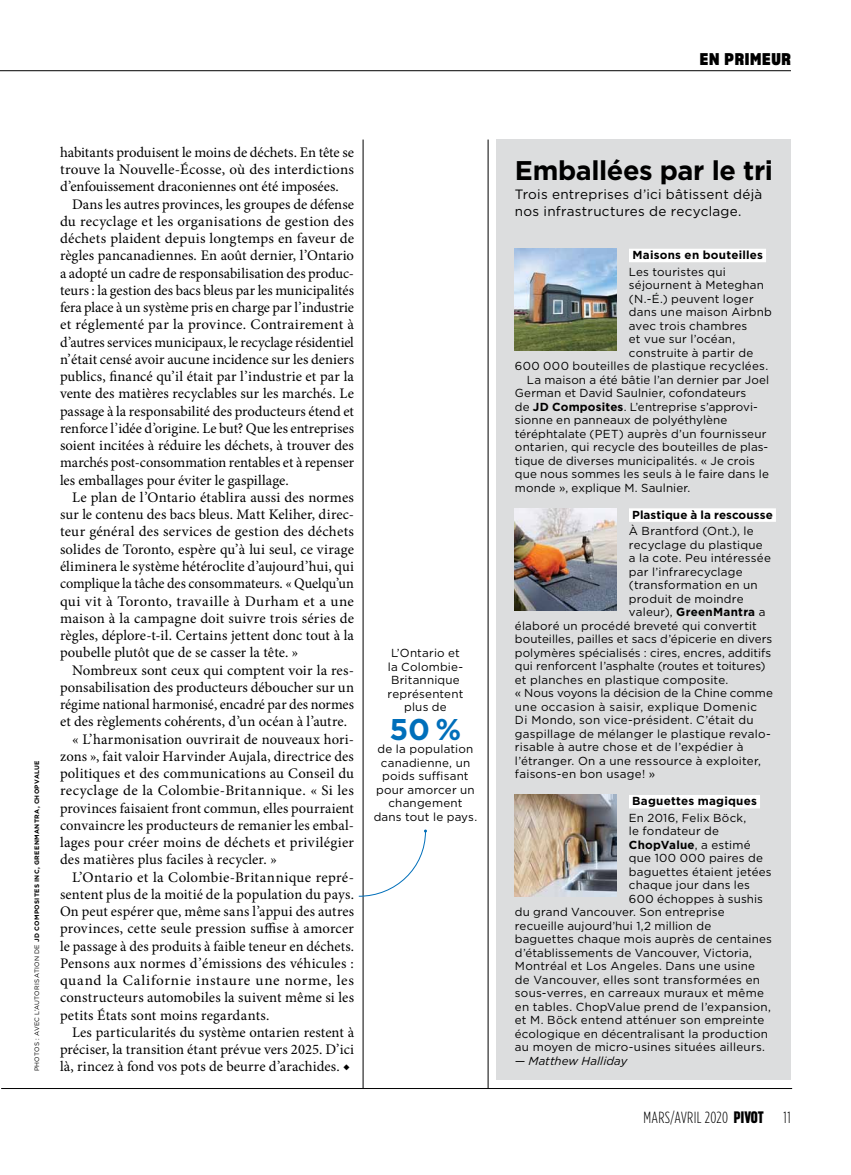
<style>
.page{position:relative;width:851px;height:1175px;background:#fff}
.page>*{position:absolute;margin:0;border:0;box-sizing:border-box;transform-origin:0 0}
.t1{font:700 30px "Gotham";color:#006fba}
.t2{font:700 27px "Gotham";letter-spacing:-.015em;color:#000}
.t3{font:16.5px "Sharp Grotesk Bold 18";letter-spacing:.045em;color:#000}
.t4{font:300 16.2px "Gotham Condensed";letter-spacing:.02em;color:#000}
.t5{font:14.7px/17.2px "Minion Pro";letter-spacing:.005em;color:#000;text-align:justify}
.t6{font:13.5px/17.2px "Gotham";letter-spacing:.015em;color:#000}
.t7{font:11.7px/13.5px "Gotham";letter-spacing:.015em;color:#000;text-align:center}
.t8{font:700 11.7px "Gotham";letter-spacing:.02em;color:#000}
.t9{font:11.7px "Gotham";letter-spacing:-.005em;color:#000}
.t10{font:11.7px "Gotham";letter-spacing:.035em;color:#000}
.t11{font:italic 11.7px "Gotham";color:#000}
.t12{font:700 6.3px "Gotham";letter-spacing:.05em;color:#000}
.s1{font-weight:400}
.s2{font-weight:700}
.s3{font-family:"Sharp Grotesk Bold 14";font-weight:400}
</style>
<div class="page">
<div style="left:497px;top:140px;width:293px;height:940px;background:#dcddde"></div>
<hr style="left:1px;top:1088px;width:791px;height:1px;background:#000">
<hr style="left:363px;top:140px;width:1px;height:948px;background:#000">
<hr style="left:488px;top:140px;width:1px;height:948px;background:#000">
<hr style="left:0;top:70px;width:790px;height:1px;background:#000">
<div style="left:629px;top:249px;width:137px;height:13px;background:#fff"></div>
<div style="left:629px;top:508px;width:146px;height:14px;background:#fff"></div>
<div style="left:629px;top:795px;width:131px;height:13px;background:#fff"></div>
<svg style="left:358px;top:829px;width:69px;height:68px"></svg>
<img style="left:515px;top:249px;width:102px;height:102px">
<img style="left:515px;top:508px;width:102px;height:102px">
<img style="left:515px;top:795px;width:102px;height:102px">
<p class="t12" style="left:33px;top:1071px;width:312px;rotate:-90deg"><span class="s1">PHOTOS : AVEC L’AUTORISATION DE</span> JD COMPOSITES INC, GREENMANTRA, CHOPVALUE</p>
<p class="t5" style="left:60px;top:144px;width:295px">habitants produisent le moins de déchets. En tête se trouve la Nouvelle-Écosse, où des interdictions d’enfouissement draconiennes ont été imposées.</p>
<p class="t5" style="left:60px;top:195px;width:295px;text-indent:12px">Dans les autres provinces, les groupes de défense du recyclage et les organisations de gestion des déchets plaident depuis longtemps en faveur de règles pancanadiennes. En août dernier, l’Ontario a adopté un cadre de responsabilisation des produc&shy;teurs : la gestion des bacs bleus par les municipalités fera place à un système pris en charge par l’industrie et réglementé par la province. Contrairement à d’autres services municipaux, le recyclage résidentiel n’était censé avoir aucune incidence sur les deniers publics, financé qu’il était par l’industrie et par la vente des matières recyclables sur les marchés. Le passage à la responsabilité des producteurs étend et renforce l’idée d’origine. Le but? Que les entreprises soient incitées à réduire les déchets, à trouver des marchés post-consommation rentables et à repenser les emballages pour éviter le gaspillage.</p>
<p class="t5" style="left:60px;top:489px;width:295px;text-indent:12px">Le plan de l’Ontario établira aussi des normes sur le contenu des bacs bleus. Matt Keliher, direc&shy;teur général des services de gestion des déchets solides de Toronto, espère qu’à lui seul, ce virage éliminera le système hétéroclite d’aujourd’hui, qui complique la tâche des consommateurs. « Quelqu’un qui vit à Toronto, travaille à Durham et a une maison à la campagne doit suivre trois séries de règles, déplore-t-il. Certains jettent donc tout à la poubelle plutôt que de se casser la tête. »</p>
<p class="t5" style="left:60px;top:661px;width:295px;text-indent:12px">Nombreux sont ceux qui comptent voir la res&shy;ponsabilisation des producteurs déboucher sur un régime national harmonisé, encadré par des normes et des règlements cohérents, d’un océan à l’autre.</p>
<p class="t5" style="left:60px;top:730px;width:295px;text-indent:12px">« L’harmonisation ouvrirait de nouveaux hori&shy;zons », fait valoir Harvinder Aujala, directrice des politiques et des communications au Conseil du recyclage de la Colombie-Britannique. « Si les provinces faisaient front commun, elles pourraient convaincre les producteurs de remanier les embal&shy;lages pour créer moins de déchets et privilégier des matières plus faciles à recycler. »</p>
<p class="t5" style="left:60px;top:868px;width:295px;text-indent:12px">L’Ontario et la Colombie-Britannique repré&shy;sentent plus de la moitié de la population du pays.<br>On peut espérer que, même sans l’appui des autres provinces, cette seule pression suffise à amorcer le passage à des produits à faible teneur en déchets.<br>Pensons aux normes d’émissions des véhicules : quand la Californie instaure une norme, les constructeurs automobiles la suivent même si les petits États sont moins regardants.</p>
<p class="t5" style="left:60px;top:1023px;width:295px;text-indent:12px">Les particularités du système ontarien restent à préciser, la transition étant prévue vers 2025. D’ici là, rincez à fond vos pots de beurre d’arachides. ◆</p>
<p class="t7" style="left:387px;top:646px;width:77px">L’Ontario et la Colombie-<br>Britannique représentent plus de</p>
<h1 class="t1" style="left:389px;top:709px;width:73px">50 %</h1>
<p class="t7" style="left:373px;top:742px;width:105px">de la population canadienne, un poids suffisant pour amorcer un changement dans tout le pays.</p>
<p class="t3" style="left:699px;top:47px;width:93px">EN PRIMEUR</p>
<p class="t2" style="left:515px;top:152px;width:259px">Emballées par le tri</p>
<p class="t6" style="left:515px;top:185px;width:249px">Trois entreprises d’ici bâtissent déjà nos infrastructures de recyclage.</p>
<p class="t8" style="left:632px;top:247px;width:132px">Maisons en bouteilles</p>
<p class="t7" style="left:629px;top:264px;width:98px">Les touristes qui</p>
<p class="t7" style="left:629px;top:278px;width:137px">séjournent à Meteghan</p>
<p class="t7" style="left:629px;top:291px;width:126px">(N.-É.) peuvent loger</p>
<p class="t7" style="left:629px;top:305px;width:144px">dans une maison Airbnb</p>
<p class="t7" style="left:629px;top:318px;width:120px">avec trois chambres</p>
<p class="t7" style="left:629px;top:332px;width:108px">et vue sur l’océan,</p>
<p class="t7" style="left:629px;top:345px;width:126px">construite à partir de</p>
<p class="t7" style="left:515px;top:359px;width:255px">600 000 bouteilles de plastique recyclées.</p>
<p class="t7" style="left:515px;top:372px;width:256px;text-align:left;text-indent:12px">La maison a été bâtie l’an dernier par Joel German et David Saulnier, cofondateurs<br>de <span class="s2">JD Composites</span>. L’entreprise s’approvi&shy;sionne en panneaux de polyéthylène téréphtalate (PET) auprès d’un fournisseur ontarien, qui recycle des bouteilles de plas&shy;tique de diverses municipalités. « Je crois que nous sommes les seuls à le faire dans le monde », explique M. Saulnier.</p>
<p class="t8" style="left:632px;top:507px;width:142px">Plastique à la rescousse</p>
<p class="t7" style="left:629px;top:524px;width:126px">À Brantford (Ont.), le</p>
<p class="t7" style="left:629px;top:537px;width:135px">recyclage du plastique</p>
<p class="t7" style="left:629px;top:551px;width:143px">a la cote. Peu intéressée</p>
<p class="t7" style="left:629px;top:564px;width:115px">par l’infrarecyclage</p>
<p class="t7" style="left:629px;top:578px;width:130px">(transformation en un</p>
<p class="t7" style="left:629px;top:591px;width:116px">produit de moindre</p>
<p class="t8" style="left:629px;top:604px;width:138px"><span class="s1">valeur),</span> GreenMantra <span class="s1">a</span></p>
<p class="t7" style="left:515px;top:618px;width:243px">élaboré un procédé breveté qui convertit</p>
<p class="t7" style="left:515px;top:632px;width:259px">bouteilles, pailles et sacs d’épicerie en divers</p>
<p class="t7" style="left:515px;top:645px;width:258px">polymères spécialisés : cires, encres, additifs</p>
<p class="t7" style="left:515px;top:659px;width:252px">qui renforcent l’asphalte (routes et toitures)</p>
<p class="t7" style="left:515px;top:672px;width:215px">et planches en plastique composite.</p>
<p class="t9" style="left:515px;top:685px;width:259px">« Nous voyons la décision de la Chine comme</p>
<p class="t10" style="left:515px;top:699px;width:244px">une occasion à saisir, explique Domenic</p>
<p class="t7" style="left:515px;top:713px;width:240px">Di Mondo, son vice-président. C’était du</p>
<p class="t7" style="left:515px;top:726px;width:257px">gaspillage de mélanger le plastique revalo-</p>
<p class="t7" style="left:515px;top:740px;width:230px">risable à autre chose et de l’expédier à</p>
<p class="t7" style="left:515px;top:753px;width:248px">l’étranger. On a une ressource à exploiter,</p>
<p class="t7" style="left:515px;top:767px;width:142px">faisons-en bon usage! »</p>
<p class="t8" style="left:632px;top:793px;width:126px">Baguettes magiques</p>
<p class="t7" style="left:629px;top:810px;width:119px">En 2016, Felix Böck,</p>
<p class="t7" style="left:629px;top:824px;width:92px">le fondateur de</p>
<p class="t8" style="left:629px;top:837px;width:123px">ChopValue<span class="s1">, a estimé</span></p>
<p class="t7" style="left:629px;top:851px;width:136px">que 100 000 paires de</p>
<p class="t7" style="left:629px;top:864px;width:144px">baguettes étaient jetées</p>
<p class="t7" style="left:629px;top:878px;width:123px">chaque jour dans les</p>
<p class="t7" style="left:629px;top:891px;width:136px">600 échoppes à sushis</p>
<p class="t7" style="left:515px;top:905px;width:211px">du grand Vancouver. Son entreprise</p>
<p class="t7" style="left:515px;top:918px;width:198px">recueille aujourd’hui 1,2 million de</p>
<p class="t7" style="left:515px;top:932px;width:258px">baguettes chaque mois auprès de centaines</p>
<p class="t7" style="left:515px;top:945px;width:238px">d’établissements de Vancouver, Victoria,</p>
<p class="t7" style="left:515px;top:959px;width:242px">Montréal et Los Angeles. Dans une usine</p>
<p class="t7" style="left:515px;top:972px;width:246px">de Vancouver, elles sont transformées en</p>
<p class="t7" style="left:515px;top:986px;width:250px">sous-verres, en carreaux muraux et même</p>
<p class="t7" style="left:515px;top:999px;width:257px">en tables. ChopValue prend de l’expansion,</p>
<p class="t7" style="left:515px;top:1013px;width:251px">et M. Böck entend atténuer son empreinte</p>
<p class="t7" style="left:515px;top:1026px;width:255px">écologique en décentralisant la production</p>
<p class="t7" style="left:515px;top:1040px;width:252px">au moyen de micro-usines situées ailleurs.</p>
<p class="t11" style="left:515px;top:1053px;width:114px">— Matthew Halliday</p>
<p class="t4" style="left:643px;top:1108px;width:149px">MARS/AVRIL 2020 <span class="s3">PIVOT</span> 11</p>
</div>
